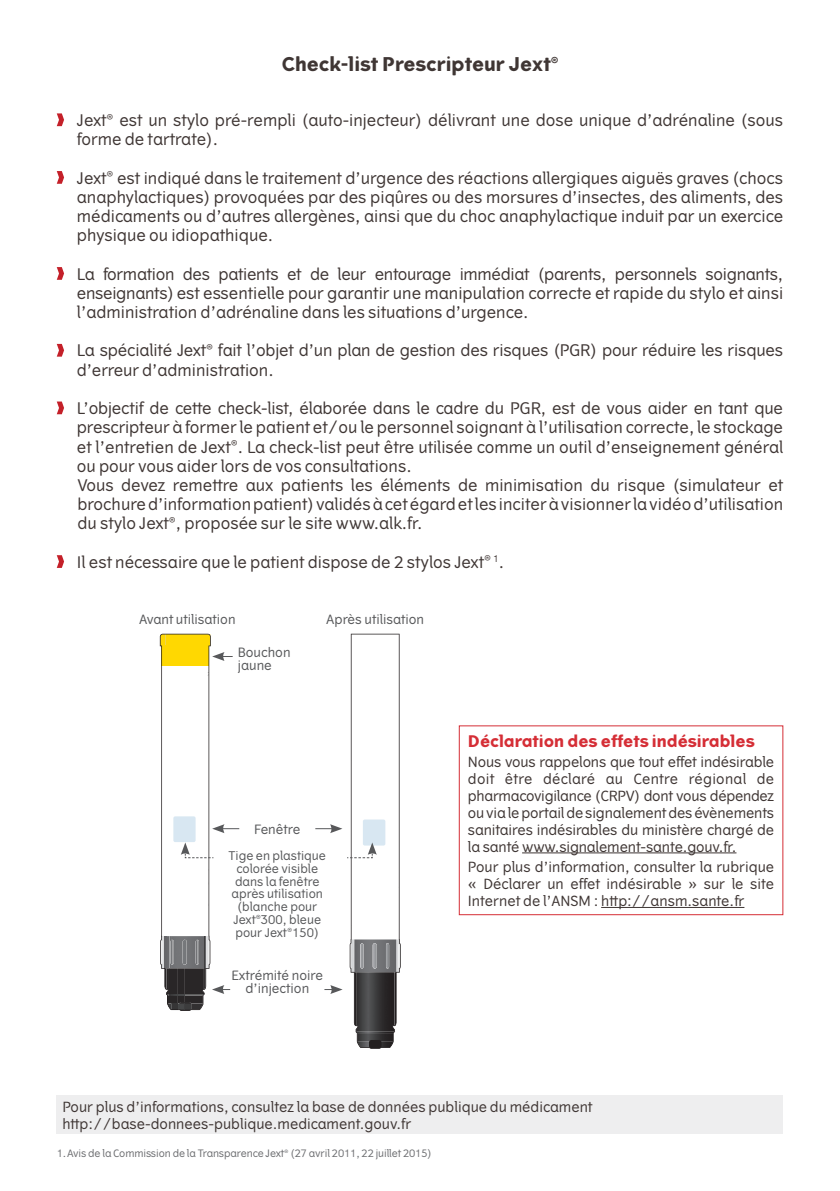
<style>
.page{position:relative;width:840px;height:1191px;background:#fff}
.page>*{position:absolute;margin:0;border:0;box-sizing:border-box;transform-origin:0 0}
.t1{font:700 19px "Vertigo";color:#3f3634}
.t2{font:16px/19.2px "Vertigo";color:#3f3634}
.t3{font:700 16px "Vertigo";color:#d52e36}
.t4{font:14px/16.8px "Vertigo";color:#3f3634;text-align:justify}
.t5{font:12.8px/12.8px "Vertigo";color:#57585a}
.t6{font:12px/12.8px "Vertigo";color:#57585a;text-align:center}
.t7{font:10.2px "Vertigo";letter-spacing:-.01em;color:#6c6d70}
</style>
<div class="page">
<svg style="left:57px;top:113px;width:7px;height:13px"></svg>
<svg style="left:57px;top:171px;width:7px;height:13px"></svg>
<svg style="left:57px;top:267px;width:7px;height:13px"></svg>
<svg style="left:57px;top:344px;width:7px;height:13px"></svg>
<svg style="left:57px;top:401px;width:7px;height:13px"></svg>
<svg style="left:57px;top:555px;width:7px;height:13px"></svg>
<div style="left:57px;top:1095px;width:725px;height:39px;background:#eeeeef"></div>
<svg style="left:315px;top:634px;width:85px;height:414px"></svg>
<svg style="left:160px;top:634px;width:79px;height:376px"></svg>
<hr style="left:522px;top:852px;width:214px;height:1px;background:#3f3634">
<hr style="left:600px;top:907px;width:144px;height:1px;background:#3f3634">
<div style="left:458px;top:725px;width:324px;height:190px;border:1px solid #d52e36"></div>
<p class="t1" style="left:281px;top:53px;width:278px">Check-list Prescripteur Jext<sup>®</sup></p>
<p class="t2" style="left:77px;top:111px;width:707px">Jext<sup>®</sup> est un stylo pré-rempli (auto-injecteur) délivrant une dose unique d’adrénaline (sous forme de tartrate).</p>
<p class="t2" style="left:77px;top:168px;width:707px;text-align:justify">Jext<sup>®</sup> est indiqué dans le traitement d’urgence des réactions allergiques aiguës graves (chocs anaphylactiques) provoquées par des piqûres ou des morsures d’insectes, des aliments, des médicaments ou d’autres allergènes, ainsi que du choc anaphylactique induit par un exercice physique ou idiopathique.</p>
<p class="t2" style="left:77px;top:264px;width:707px;text-align:justify">La formation des patients et de leur entourage immédiat (parents, personnels soignants, enseignants) est essentielle pour garantir une manipulation correcte et rapide du stylo et ainsi l’administration d’adrénaline dans les situations d’urgence.</p>
<p class="t2" style="left:77px;top:341px;width:707px">La spécialité Jext<sup>®</sup> fait l’objet d’un plan de gestion des risques (PGR) pour réduire les risques d’erreur d’administration.</p>
<p class="t2" style="left:77px;top:399px;width:707px">L’objectif de cette check-list, élaborée dans le cadre du PGR, est de vous aider en tant que prescripteur à former le patient et/ou le personnel soignant à l’utilisation correcte, le stockage et l’entretien de Jext<sup>®</sup>. La check-list peut être utilisée comme un outil d’enseignement général ou pour vous aider lors de vos consultations.<br>Vous devez remettre aux patients les éléments de minimisation du risque (simulateur et brochure d’information patient) validés à cet égard et les inciter à visionner la vidéo d’utilisation du stylo Jext<sup>®</sup>, proposée sur le site www.alk.fr.</p>
<p class="t2" style="left:77px;top:552px;width:428px">Il est nécessaire que le patient dispose de 2 stylos Jext<sup>®</sup> <sup>1</sup>.</p>
<p class="t5" style="left:139px;top:613px;width:98px">Avant utilisation</p>
<p class="t5" style="left:326px;top:613px;width:99px">Après utilisation</p>
<p class="t5" style="left:238px;top:646px;width:54px">Bouchon jaune</p>
<p class="t5" style="left:254px;top:822px;width:48px">Fenêtre</p>
<p class="t6" style="left:228px;top:849px;width:99px">Tige en plastique colorée visible dans la fenêtre après utilisation (blanche pour<br>Jext<sup>®</sup>300, bleue pour Jext<sup>®</sup>150)</p>
<p class="t5" style="left:231px;top:969px;width:93px;text-align:center">Extrémité noire d’injection</p>
<p class="t3" style="left:467px;top:731px;width:288px">Déclaration des effets indésirables</p>
<p class="t4" style="left:467px;top:754px;width:307px">Nous vous rappelons que tout effet indésirable doit être déclaré au Centre régional de pharmacovigilance (CRPV) dont vous dépendez ou via le portail de signalement des évènements sanitaires indésirables du ministère chargé de la santé www.signalement-sante.gouv.fr.</p>
<p class="t4" style="left:467px;top:859px;width:307px">Pour plus d’information, consulter la rubrique « Déclarer un effet indésirable » sur le site Internet de l’ANSM : http://ansm.sante.fr</p>
<p class="t4" style="left:62px;top:1098px;width:531px">Pour plus d’informations, consultez la base de données publique du médicament http://base-donnees-publique.medicament.gouv.fr</p>
<p class="t7" style="left:57px;top:1147px;width:376px">1.Avis de la Commission de la Transparence Jext<sup>®</sup> (27 avril 2011, 22 juillet 2015)</p>
</div>
